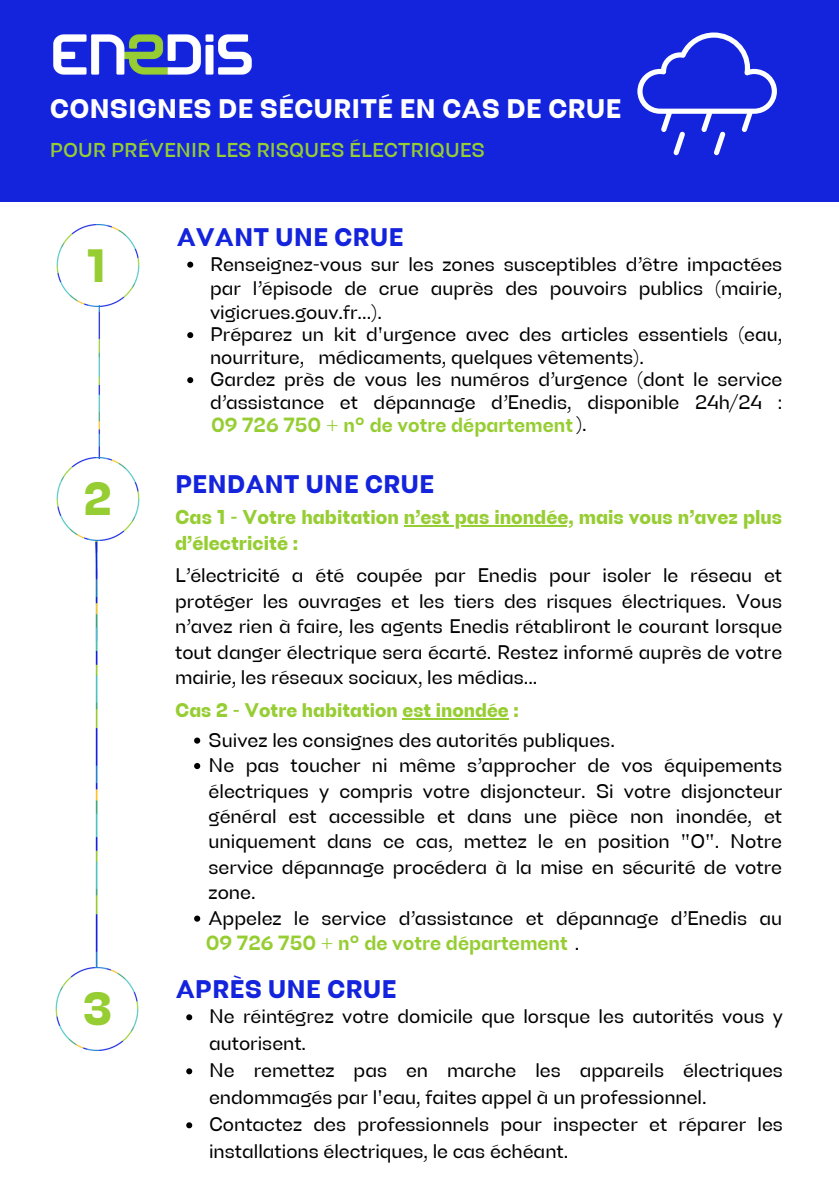
<style>
.page{position:relative;width:839px;height:1191px;background:#fff}
.page>*{position:absolute;margin:0;border:0;box-sizing:border-box;transform-origin:0 0}
.t1{font:900 46.6px "Enedis";color:#96cd32}
.t2{font:900 26.8px "Enedis";color:#fff}
.t3{font:900 25.4px "Enedis";color:#1423dc}
.t4{font:900 20px/25.8px "Enedis";color:#96cd32}
.t5{font:700 20px "Enedis";color:#96cd32}
.t6{font:500 20px "Enedis";color:#96cd32}
.t7{font:19.6px/25.4px "Enedis";color:#000}
.t8{font:900 19.6px "Enedis";color:#96cd32}
.s1{color:#feffff}
.s2{font-weight:400;font-size:19.6px;color:#000}
.s3{color:#fff}
</style>
<div class="page">
<div style="left:0;top:0;width:838px;height:201px;background:#1423dc"></div>
<svg style="left:637px;top:32px;width:139px;height:123px"></svg>
<img style="left:90px;top:307px;width:16px;height:151px">
<img style="left:56px;top:224px;width:83px;height:83px">
<img style="left:88px;top:540px;width:18px;height:428px">
<img style="left:56px;top:458px;width:83px;height:82px">
<svg style="left:187px;top:262px;width:6px;height:6px"></svg>
<svg style="left:187px;top:332px;width:6px;height:6px"></svg>
<svg style="left:187px;top:377px;width:6px;height:6px"></svg>
<hr style="left:404px;top:525px;width:169px;height:2px;background:#96cd32">
<hr style="left:402px;top:718px;width:107px;height:2px;background:#96cd32">
<svg style="left:194px;top:738px;width:6px;height:6px"></svg>
<svg style="left:194px;top:763px;width:6px;height:6px"></svg>
<svg style="left:194px;top:916px;width:6px;height:6px"></svg>
<img style="left:56px;top:968px;width:82px;height:82px">
<svg style="left:186px;top:1014px;width:6px;height:6px"></svg>
<svg style="left:186px;top:1068px;width:6px;height:6px"></svg>
<svg style="left:186px;top:1122px;width:6px;height:6px"></svg>
<img style="left:53px;top:34px;width:199px;height:41px">
<p class="t2" style="left:50px;top:92px;width:573px">CONSIGNES DE SÉCURITÉ EN CAS DE CRUE</p>
<h1 class="t6" style="left:50px;top:138px;width:436px">POUR PRÉVENIR LES RISQUES ÉLECTRIQUES</h1>
<p class="t1" style="left:87px;top:237px;width:21px">1</p>
<p class="t1" style="left:83px;top:470px;width:31px">2</p>
<p class="t1" style="left:83px;top:980px;width:30px">3</p>
<p class="t3" style="left:177px;top:222px;width:228px">AVANT UNE CRUE</p>
<p class="t7" style="left:210px;top:252px;width:573px;line-height:24px;text-align:justify">Renseignez-vous sur les zones susceptibles d’être impactées par l’épisode de crue auprès des pouvoirs publics (mairie, vigicrues.gouv.fr...).</p>
<p class="t7" style="left:210px;top:323px;width:573px;line-height:22.4px">Préparez un kit d'urgence avec des articles essentiels (eau, nourriture, médicaments, quelques vêtements).</p>
<p class="t7" style="left:210px;top:368px;width:573px;line-height:22.4px;text-align:justify">Gardez près de vous les numéros d’urgence (dont le service d’assistance et dépannage d’Enedis, disponible 24h/24 : <span class="s1">cccccccccccc</span></p>
<p class="t5" style="left:211px;top:412px;width:377px">09 726 750 + n° de votre département<span class="s2">).</span></p>
<h1 class="t3" style="left:175px;top:469px;width:261px">PENDANT UNE CRUE</h1>
<p class="t4" style="left:175px;top:504px;width:608px">Cas 1 - Votre habitation n’est pas inondée, mais vous n’avez plus d’électricité :</p>
<p class="t7" style="left:175px;top:563px;width:608px;text-align:justify">L’électricité a été coupée par Enedis pour isoler le réseau et protéger les ouvrages et les tiers des risques électriques. Vous n’avez rien à faire, les agents Enedis rétabliront le courant lorsque tout danger électrique sera écarté. Restez informé auprès de votre mairie, les réseaux sociaux, les médias...</p>
<p class="t8" style="left:175px;top:698px;width:345px">Cas 2 - Votre habitation est inondée :</p>
<p class="t7" style="left:208px;top:727px;width:575px">Suivez les consignes des autorités publiques.<br>Ne pas toucher ni même s’approcher de vos équipements électriques y compris votre disjoncteur. Si votre disjoncteur général est accessible et dans une pièce non inondée, et uniquement dans ce cas, mettez le en position "O". Notre service dépannage procédera à la mise en sécurité de votre zone.<br>Appelez le service d’assistance et dépannage d’Enedis au <span class="s3">cccccccccccccccccccccc</span><span class="s1">cccccccccccv</span>.</p>
<p class="t5" style="left:206px;top:930px;width:363px">09 726 750 + n° de votre département</p>
<h3 class="t3" style="left:176px;top:973px;width:222px">APRÈS UNE CRUE</h3>
<p class="t7" style="left:209px;top:1003px;width:575px;line-height:27px">Ne réintégrez votre domicile que lorsque les autorités vous y autorisent.</p>
<h3 class="t7" style="left:209px;top:1057px;width:575px;line-height:27px">Ne remettez pas en marche les appareils électriques endommagés par l'eau, faites appel à un professionnel.</h3>
<h1 class="t7" style="left:209px;top:1111px;width:575px;line-height:27px">Contactez des professionnels pour inspecter et réparer les installations électriques, le cas échéant.</h1>
</div>
